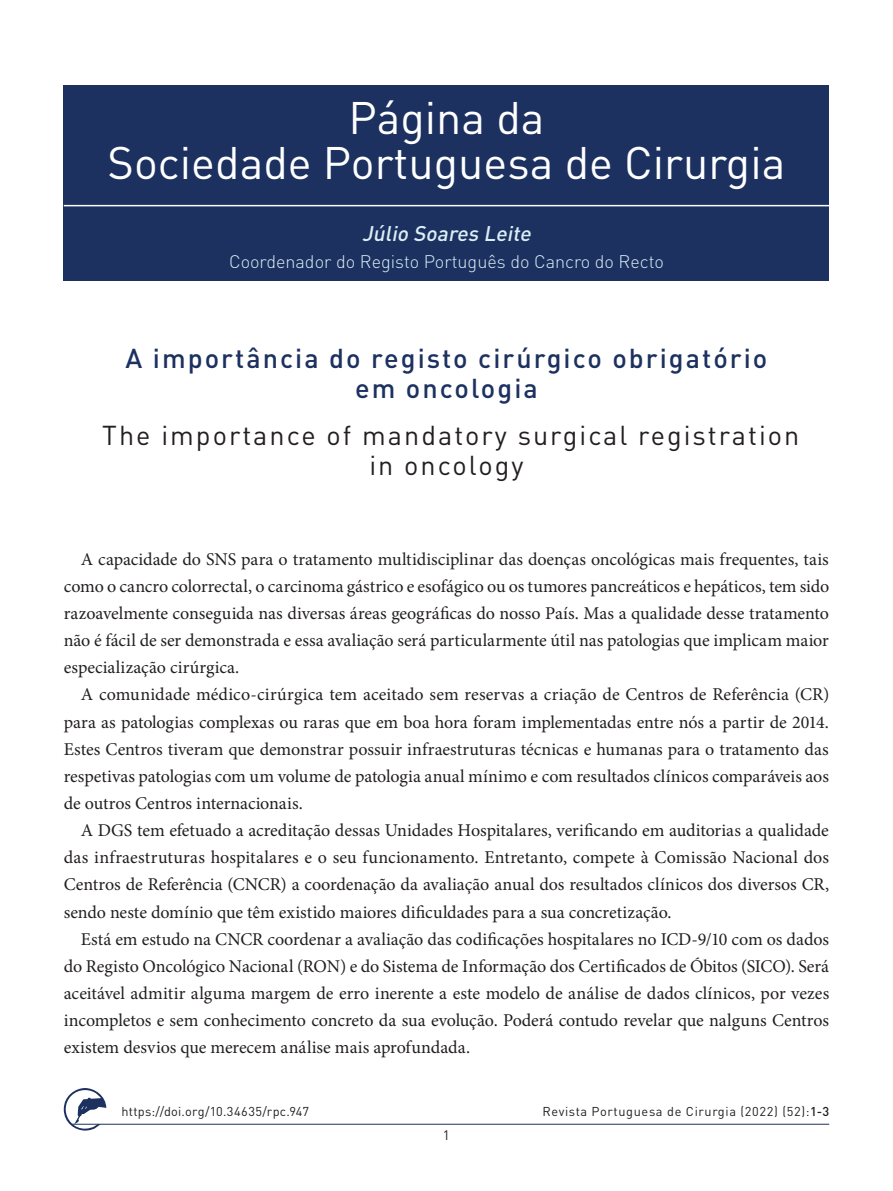
<style>
.page{position:relative;width:893px;height:1191px;background:#fff}
.page>*{position:absolute;margin:0;border:0;box-sizing:border-box;transform-origin:0 0}
._01_Titulo{font:45px/45px "DIN";color:#fff;text-align:center}
._02_Titulo_ingles{font:27px/30px "DIN";letter-spacing:.075em;color:#231f20;text-align:center}
._01_Titulo-2{font:500 27px/30px "DIN";letter-spacing:.075em;color:#1c3160;text-align:center}
._01_Titulo-3{font:italic 500 21px "DIN";color:#dbedf5}
.Texto_colunas{font:18px/27.2px "Minion Pro";letter-spacing:-.005em;color:#231f20;text-align:justify}
._01_Titulo-4{font:300 18px "DIN";color:#dbedf5}
.t1{font:13.5px "DIN";color:#231f20}
.Cabecas{font:12.75px "DIN";letter-spacing:.045em;color:#231f20}
.Cabecas-2{font:12.75px "DIN";letter-spacing:.015em;color:#231f20}
.s1{font-weight:500}
</style>
<div class="page">
<hr style="left:72px;top:1124px;width:757px;height:1px;background:#1c3160">
<svg style="left:64px;top:1088px;width:42px;height:42px"></svg>
<div style="left:64px;top:85px;width:765px;height:196px;background:#1c3160"></div>
<hr style="left:64px;top:205px;width:765px;height:1px;background:#fff">
<p class="_01_Titulo" style="left:108px;top:95px;width:679px">Página da<br>Sociedade Portuguesa de Cirurgia</p>
<p class="_01_Titulo-3" style="left:362px;top:220px;width:174px">Júlio Soares Leite</p>
<p class="_01_Titulo-4" style="left:229px;top:250px;width:436px">Coordenador do Registo Português do Cancro do Recto</p>
<p class="_01_Titulo-2" style="left:126px;top:342px;width:643px">A importância do registo cirúrgico obrigatório em oncologia</p>
<p class="_02_Titulo_ingles" style="left:102px;top:420px;width:699px">The importance of mandatory surgical registration in oncology</p>
<p class="Texto_colunas" style="left:64px;top:545px;width:767px;text-indent:17px">A capacidade do SNS para o tratamento multidisciplinar das doenças oncológicas mais frequentes, tais como o cancro colorrectal, o carcinoma gástrico e esofágico ou os tumores pancreáticos e hepáticos, tem sido razoavelmente conseguida nas diversas áreas geográficas do nosso País. Mas a qualidade desse tratamento não é fácil de ser demonstrada e essa avaliação será particularmente útil nas patologias que implicam maior especialização cirúrgica.</p>
<p class="Texto_colunas" style="left:64px;top:681px;width:767px;text-indent:17px">A comunidade médico-cirúrgica tem aceitado sem reservas a criação de Centros de Referência (CR) para as patologias complexas ou raras que em boa hora foram implementadas entre nós a partir de 2014.<br>Estes Centros tiveram que demonstrar possuir infraestruturas técnicas e humanas para o tratamento das respetivas patologias com um volume de patologia anual mínimo e com resultados clínicos comparáveis aos de outros Centros internacionais.</p>
<p class="Texto_colunas" style="left:64px;top:817px;width:767px;text-indent:17px">A DGS tem efetuado a acreditação dessas Unidades Hospitalares, verificando em auditorias a qualidade das infraestruturas hospitalares e o seu funcionamento. Entretanto, compete à Comissão Nacional dos Centros de Referência (CNCR) a coordenação da avaliação anual dos resultados clínicos dos diversos CR, sendo neste domínio que têm existido maiores dificuldades para a sua concretização.</p>
<p class="Texto_colunas" style="left:64px;top:925px;width:767px;text-indent:17px">Está em estudo na CNCR coordenar a avaliação das codificações hospitalares no ICD-9/10 com os dados do Registo Oncológico Nacional (RON) e do Sistema de Informação dos Certificados de Óbitos (SICO). Será aceitável admitir alguma margem de erro inerente a este modelo de análise de dados clínicos, por vezes incompletos e sem conhecimento concreto da sua evolução. Poderá contudo revelar que nalguns Centros existem desvios que merecem análise mais aprofundada.</p>
<p class="Cabecas-2" style="left:122px;top:1103px;width:189px">https://doi.org/10.34635/rpc.947</p>
<p class="Cabecas" style="left:542px;top:1103px;width:288px">Revista Portuguesa de Cirurgia (2022) (52):<span class="s1">1-3</span></p>
<p class="t1" style="left:443px;top:1126px;width:9px">1</p>
</div>
